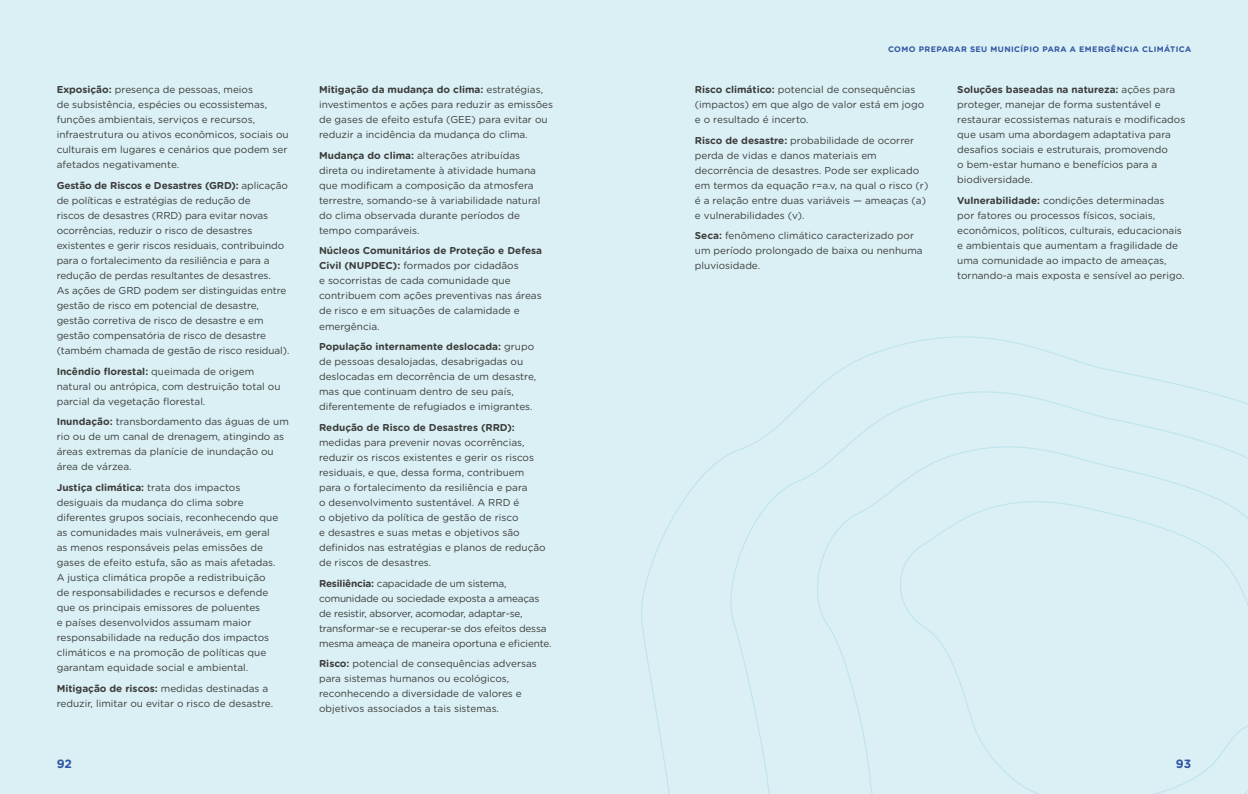
<style>
.page{position:relative;width:1248px;height:794px;background:#fff}
.page>*{position:absolute;margin:0;border:0;box-sizing:border-box;transform-origin:0 0}
.t1{font:700 12px "Gotham Rounded";color:#3055a3}
.t2{font:10px/15px "Gotham Rounded";color:#3c3c3b}
.t3{font:10px/15px "Gotham Rounded";letter-spacing:-.02em;color:#3c3c3b}
.t4{font:700 10px "Gotham Rounded";color:#3c3c3b}
.t5{font:700 8px "Gotham Rounded";letter-spacing:.05em;color:#3055a3}
.s1{font-weight:700}
</style>
<div class="page">
<div style="left:0;top:0;width:1247px;height:794px;background:#daf0f4"></div>
<svg style="left:641px;top:336px;width:606px;height:458px"></svg>
<p class="t2" style="left:57px;top:82px;width:233px"><span class="s1">Exposição:</span> presença de pessoas, meios<br>de subsistência, espécies ou ecossistemas, funções ambientais, serviços e recursos, infraestrutura ou ativos econômicos, sociais ou culturais em lugares e cenários que podem ser afetados negativamente.</p>
<p class="t2" style="left:57px;top:177px;width:234px"><span class="s1">Gestão de Riscos e Desastres (GRD):</span> aplicação de políticas e estratégias de redução de<br>riscos de desastres (RRD) para evitar novas ocorrências, reduzir o risco de desastres existentes e gerir riscos residuais, contribuindo para o fortalecimento da resiliência e para a redução de perdas resultantes de desastres.<br>As ações de GRD podem ser distinguidas entre gestão de risco em potencial de desastre, gestão corretiva de risco de desastre e em gestão compensatória de risco de desastre (também chamada de gestão de risco residual).</p>
<p class="t2" style="left:57px;top:363px;width:225px"><span class="s1">Incêndio florestal:</span> queimada de origem natural ou antrópica, com destruição total ou parcial da vegetação florestal.</p>
<p class="t2" style="left:57px;top:414px;width:234px"><span class="s1">Inundação:</span> transbordamento das águas de um rio ou de um canal de drenagem, atingindo as áreas extremas da planície de inundação ou área de várzea.</p>
<p class="t2" style="left:57px;top:479px;width:223px"><span class="s1">Justiça climática:</span> trata dos impactos desiguais da mudança do clima sobre diferentes grupos sociais, reconhecendo que as comunidades mais vulneráveis, em geral as menos responsáveis pelas emissões de gases de efeito estufa, são as mais afetadas.<br>A justiça climática propõe a redistribuição de responsabilidades e recursos e defende que os principais emissores de poluentes<br>e países desenvolvidos assumam maior responsabilidade na redução dos impactos climáticos e na promoção de políticas que garantam equidade social e ambiental.</p>
<p class="t2" style="left:57px;top:680px;width:218px"><span class="s1">Mitigação de riscos:</span> medidas destinadas a reduzir, limitar ou evitar o risco de desastre.</p>
<p class="t2" style="left:319px;top:82px;width:235px"><span class="s1">Mitigação da mudança do clima:</span> estratégias, investimentos e ações para reduzir as emissões de gases de efeito estufa (GEE) para evitar ou reduzir a incidência da mudança do clima.</p>
<p class="t2" style="left:319px;top:147px;width:223px"><span class="s1">Mudança do clima:</span> alterações atribuídas direta ou indiretamente à atividade humana que modificam a composição da atmosfera terrestre, somando-se à variabilidade natural do clima observada durante períodos de tempo comparáveis.</p>
<p class="t2" style="left:319px;top:243px;width:224px"><span class="s1">Núcleos Comunitários de Proteção e Defesa Civil (NUPDEC):</span> formados por cidadãos<br>e socorristas de cada comunidade que contribuem com ações preventivas nas áreas de risco e em situações de calamidade e emergência.</p>
<p class="t2" style="left:319px;top:339px;width:219px"><span class="s1">População internamente deslocada:</span> grupo de pessoas desalojadas, desabrigadas ou deslocadas em decorrência de um desastre, mas que continuam dentro de seu país, diferentemente de refugiados e imigrantes.</p>
<p class="t4" style="left:319px;top:420px;width:197px">Redução de Risco de Desastres (RRD):</p>
<p class="t2" style="left:319px;top:434px;width:228px">medidas para prevenir novas ocorrências, reduzir os riscos existentes e gerir os riscos residuais, e que, dessa forma, contribuem para o fortalecimento da resiliência e para<br>o desenvolvimento sustentável. A RRD é<br>o objetivo da política de gestão de risco<br>e desastres e suas metas e objetivos são definidos nas estratégias e planos de redução de riscos de desastres.</p>
<p class="t3" style="left:319px;top:575px;width:234px"><span class="s1">Resiliência:</span> capacidade de um sistema, comunidade ou sociedade exposta a ameaças de resistir, absorver, acomodar, adaptar-se, transformar-se e recuperar-se dos efeitos dessa mesma ameaça de maneira oportuna e eficiente.</p>
<p class="t2" style="left:319px;top:656px;width:219px"><span class="s1">Risco:</span> potencial de consequências adversas para sistemas humanos ou ecológicos, reconhecendo a diversidade de valores e objetivos associados a tais sistemas.</p>
<p class="t5" style="left:888px;top:43px;width:305px">COMO PREPARAR SEU MUNICÍPIO PARA A EMERGÊNCIA CLIMÁTICA</p>
<p class="t2" style="left:694px;top:82px;width:231px"><span class="s1">Risco climático:</span> potencial de consequências (impactos) em que algo de valor está em jogo e o resultado é incerto.</p>
<p class="t2" style="left:694px;top:132px;width:235px"><span class="s1">Risco de desastre:</span> probabilidade de ocorrer perda de vidas e danos materiais em decorrência de desastres. Pode ser explicado em termos da equação r=a.v, na qual o risco (r) é a relação entre duas variáveis — ameaças (a) e vulnerabilidades (v).</p>
<p class="t2" style="left:694px;top:228px;width:229px"><span class="s1">Seca:</span> fenômeno climático caracterizado por um período prolongado de baixa ou nenhuma pluviosidade.</p>
<p class="t2" style="left:957px;top:82px;width:230px"><span class="s1">Soluções baseadas na natureza:</span> ações para proteger, manejar de forma sustentável e restaurar ecossistemas naturais e modificados que usam uma abordagem adaptativa para desafios sociais e estruturais, promovendo<br>o bem-estar humano e benefícios para a biodiversidade.</p>
<p class="t2" style="left:957px;top:192px;width:229px"><span class="s1">Vulnerabilidade:</span> condições determinadas<br>por fatores ou processos físicos, sociais, econômicos, políticos, culturais, educacionais e ambientais que aumentam a fragilidade de uma comunidade ao impacto de ameaças, tornando-a mais exposta e sensível ao perigo.</p>
<p class="t1" style="left:57px;top:754px;width:17px">92</p>
<p class="t1" style="left:1175px;top:754px;width:17px">93</p>
</div>
